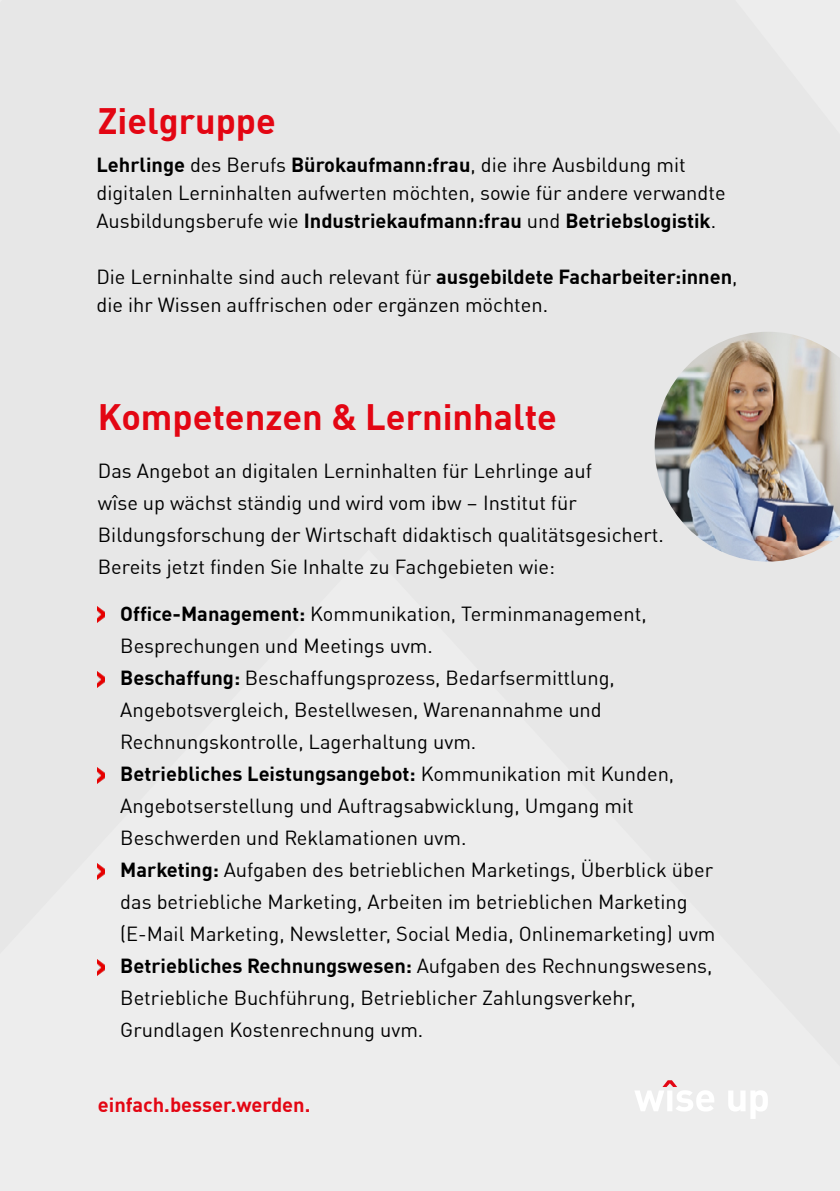
<style>
.page{position:relative;width:840px;height:1191px;background:#fff}
.page>*{position:absolute;margin:0;border:0;box-sizing:border-box;transform-origin:0 0}
.t1{font:700 36px "DIN Offc Pro";color:#e30613}
.t2{font:20px/32px "DIN Offc Pro";color:#000}
.t3{font:700 20px "DIN Offc Pro";color:#e30613}
.s1{font-weight:700}
</style>
<div class="page">
<div style="left:0;top:0;width:839px;height:1191px;background:#e7e7e7"></div>
<svg style="left:634px;top:1080px;width:133px;height:39px"></svg>
<img style="left:654px;top:332px;width:185px;height:229px">
<img style="left:98px;top:607px;width:7px;height:15px">
<img style="left:98px;top:671px;width:7px;height:16px">
<img style="left:98px;top:864px;width:7px;height:15px">
<img style="left:98px;top:960px;width:7px;height:15px">
<img style="left:98px;top:768px;width:7px;height:15px">
<h1 class="t1" style="left:98px;top:93px;width:179px">Zielgruppe</h1>
<p class="t2" style="left:96px;top:150px;width:630px;line-height:28px"><span class="s1">Lehrlinge</span> des Berufs <span class="s1">Bürokaufmann:frau</span>, die ihre Ausbildung mit digitalen Lerninhalten aufwerten möchten, sowie für andere verwandte<br>Ausbildungsberufe wie <span class="s1">Industriekaufmann:frau</span> und <span class="s1">Betriebslogistik</span>.</p>
<p class="t2" style="left:96px;top:262px;width:642px;line-height:28px">Die Lerninhalte sind auch relevant für <span class="s1">ausgebildete Facharbeiter:innen</span>, die ihr Wissen auffrischen oder ergänzen möchten.</p>
<h1 class="t1" style="left:98px;top:389px;width:460px">Kompetenzen &amp; Lerninhalte</h1>
<p class="t2" style="left:98px;top:453px;width:567px">Das Angebot an digitalen Lerninhalten für Lehrlinge auf<br>wîse up wächst ständig und wird vom ibw – Institut für Bildungsforschung der Wirtschaft didaktisch qualitätsgesichert.<br>Bereits jetzt finden Sie Inhalte zu Fachgebieten wie:</p>
<p class="t2" style="left:120px;top:596px;width:596px"><span class="s1">Office-Management:</span> Kommunikation, Terminmanagement, Besprechungen und Meetings uvm.<br><span class="s1">Beschaffung:</span> Beschaffungsprozess, Bedarfsermittlung, Angebotsvergleich, Bestellwesen, Warenannahme und Rechnungskontrolle, Lagerhaltung uvm.<br><span class="s1">Betriebliches Leistungsangebot:</span> Kommunikation mit Kunden, Angebotserstellung und Auftragsabwicklung, Umgang mit Beschwerden und Reklamationen uvm.<br><span class="s1">Marketing:</span> Aufgaben des betrieblichen Marketings, Überblick über das betriebliche Marketing, Arbeiten im betrieblichen Marketing (E-Mail Marketing, Newsletter, Social Media, Onlinemarketing) uvm <span class="s1">Betriebliches Rechnungswesen:</span> Aufgaben des Rechnungswesens, Betriebliche Buchführung, Betrieblicher Zahlungsverkehr, Grundlagen Kostenrechnung uvm.</p>
<p class="t3" style="left:98px;top:1088px;width:214px">einfach.besser.werden.</p>
</div>
